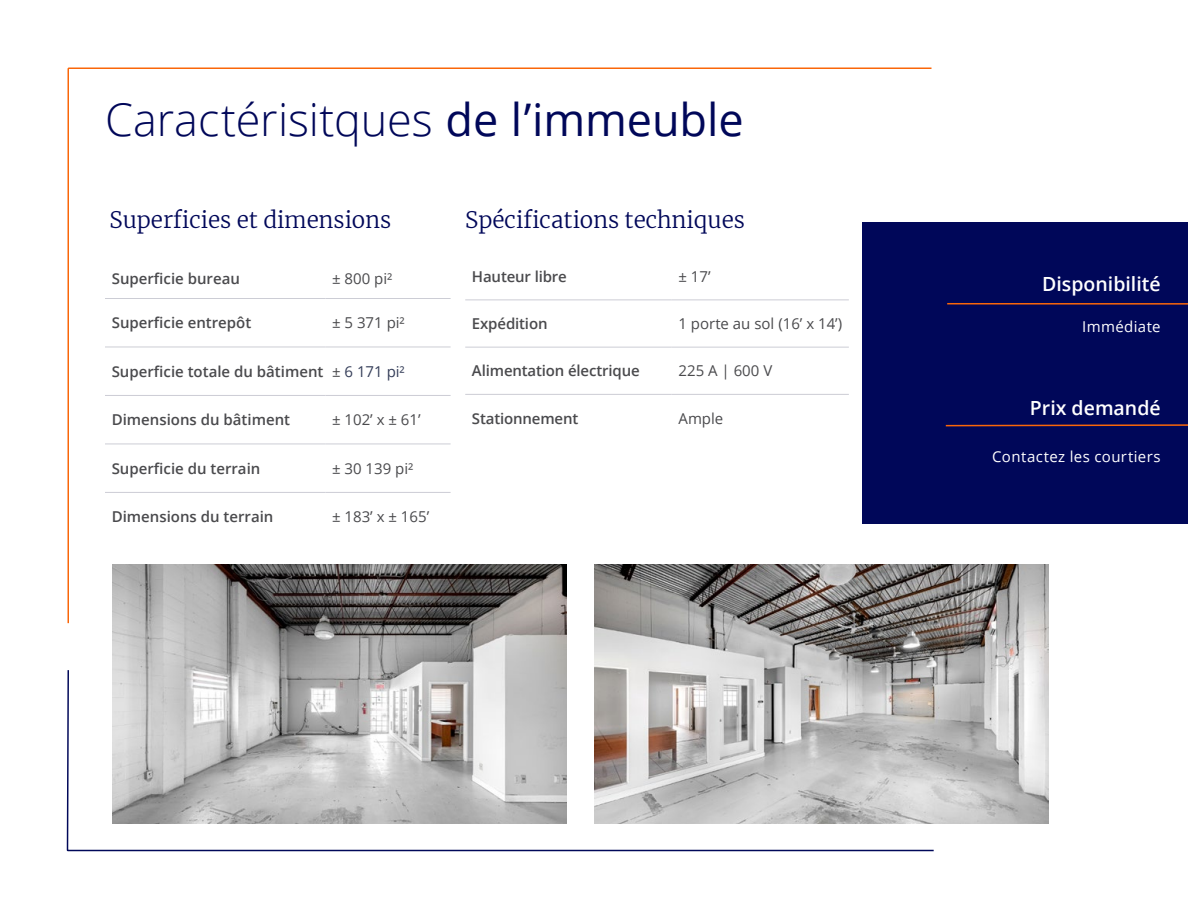
<style>
.page{position:relative;width:1188px;height:918px;background:#fff}
.page>*{position:absolute;margin:0;border:0;box-sizing:border-box;transform-origin:0 0}
.t1{font:300 45px "Open Sans";color:#000759}
.t2{font:300 22.5px "Merriweather";color:#000759}
.t3{font:600 19.5px "Open Sans";color:#fff}
.t4{font:600 15px "Open Sans";color:#4a4a4d}
.t5{font:15px "Open Sans";color:#4a4a4d}
.t6{font:15px "Open Sans";letter-spacing:.025em;color:#fff}
.s1{font-weight:400}
.s2{font-weight:400;color:#353e59}
</style>
<div class="page">
<div style="left:862px;top:222px;width:325px;height:302px;background:#000759"></div>
<img style="left:112px;top:564px;width:455px;height:105px">
<img style="left:595px;top:564px;width:454px;height:260px">
<hr style="left:947px;top:303px;width:241px;height:2px;background:#fa6609">
<svg style="left:945px;top:424px;width:243px;height:3px"></svg>
<hr style="left:105px;top:298px;width:220px;height:1px;background:#cccdd5">
<hr style="left:325px;top:298px;width:126px;height:1px;background:#cccdd5">
<hr style="left:105px;top:347px;width:220px;height:1px;background:#cccdd5">
<hr style="left:325px;top:347px;width:126px;height:1px;background:#cccdd5">
<hr style="left:105px;top:395px;width:220px;height:1px;background:#cccdd5">
<hr style="left:325px;top:395px;width:126px;height:1px;background:#cccdd5">
<hr style="left:105px;top:444px;width:220px;height:1px;background:#cccdd5">
<hr style="left:325px;top:444px;width:126px;height:1px;background:#cccdd5">
<hr style="left:105px;top:492px;width:220px;height:1px;background:#cccdd5">
<hr style="left:325px;top:492px;width:126px;height:1px;background:#cccdd5">
<hr style="left:465px;top:300px;width:207px;height:1px;background:#cccdd5">
<hr style="left:672px;top:300px;width:177px;height:1px;background:#cccdd5">
<hr style="left:465px;top:347px;width:207px;height:1px;background:#cccdd5">
<hr style="left:672px;top:347px;width:177px;height:1px;background:#cccdd5">
<hr style="left:465px;top:394px;width:207px;height:1px;background:#cccdd5">
<hr style="left:672px;top:394px;width:177px;height:1px;background:#cccdd5">
<hr style="left:68px;top:68px;width:864px;height:1px;background:#fa6609">
<hr style="left:68px;top:68px;width:1px;height:555px;background:#fa6609">
<svg style="left:66px;top:669px;width:869px;height:183px"></svg>
<h1 class="t1" style="left:105px;top:89px;width:640px">Caractérisitques <span class="s1">de l’immeuble</span></h1>
<h2 class="t2" style="left:110px;top:204px;width:283px">Superficies et dimensions</h2>
<p class="t4" style="left:112px;top:268px;width:130px">Superficie bureau</p>
<p class="t5" style="left:332px;top:268px;width:62px">± 800 pi²</p>
<p class="t4" style="left:112px;top:313px;width:141px">Superficie entrepôt</p>
<p class="t5" style="left:332px;top:313px;width:74px">± 5 371 pi²</p>
<p class="t4" style="left:112px;top:361px;width:295px">Superficie totale du bâtiment <span class="s1">±</span> <span class="s2">6 171 pi²</span></p>
<p class="t4" style="left:112px;top:410px;width:180px">Dimensions du bâtiment</p>
<p class="t5" style="left:332px;top:410px;width:90px">± 102’ x ± 61’</p>
<p class="t4" style="left:112px;top:458px;width:150px">Superficie du terrain</p>
<p class="t5" style="left:332px;top:458px;width:83px">± 30 139 pi²</p>
<p class="t4" style="left:112px;top:507px;width:163px">Dimensions du terrain</p>
<p class="t5" style="left:332px;top:507px;width:99px">± 183’ x ± 165’</p>
<h2 class="t2" style="left:465px;top:204px;width:281px">Spécifications techniques</h2>
<p class="t4" style="left:472px;top:266px;width:96px">Hauteur libre</p>
<p class="t5" style="left:679px;top:266px;width:34px">± 17’</p>
<p class="t4" style="left:472px;top:314px;width:77px">Expédition</p>
<p class="t5" style="left:679px;top:314px;width:165px">1 porte au sol (16’ x 14’)</p>
<p class="t4" style="left:472px;top:361px;width:169px">Alimentation électrique</p>
<p class="t5" style="left:679px;top:361px;width:95px">225 A | 600 V</p>
<p class="t4" style="left:472px;top:408px;width:108px">Stationnement</p>
<p class="t5" style="left:679px;top:408px;width:46px">Ample</p>
<h3 class="t3" style="left:1042px;top:270px;width:120px">Disponibilité</h3>
<p class="t6" style="left:1082px;top:317px;width:80px">Immédiate</p>
<h3 class="t3" style="left:1030px;top:395px;width:132px">Prix demandé</h3>
<p class="t6" style="left:992px;top:446px;width:170px">Contactez les courtiers</p>
</div>
